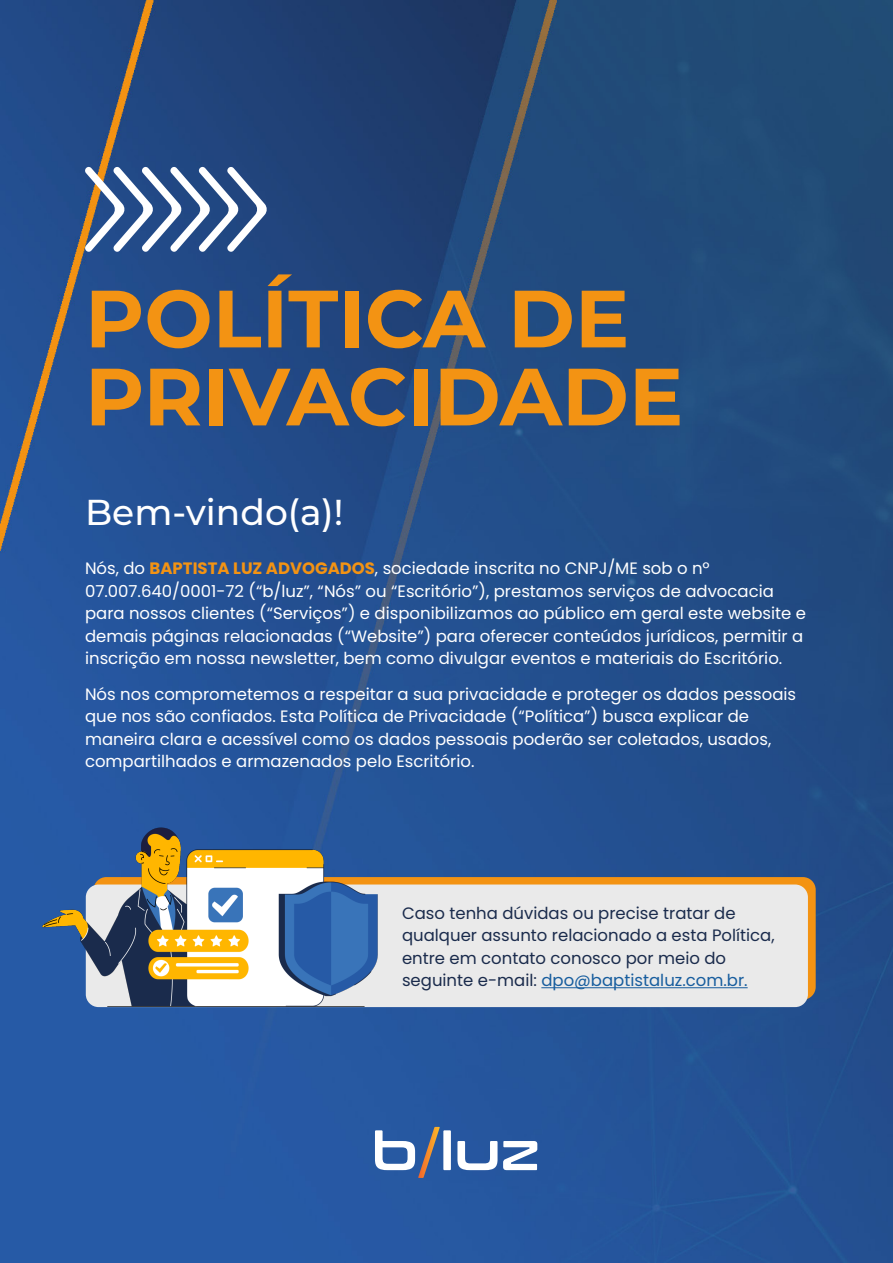
<style>
.page{position:relative;width:893px;height:1263px;background:#fff}
.page>*{position:absolute;margin:0;border:0;box-sizing:border-box;transform-origin:0 0}
.Título_capa{font:700 81px/78px "Montserrat";color:#f39313}
.Subtitulo_CAPA{font:500 36px "Montserrat";color:#fff}
.Texto_capa{font:16.5px/22.5px "Poppins";color:#fff}
.Texto_capa-2{font:16.5px/22.5px "Poppins";color:#1a2b4c}
.s1{font-weight:700;color:#f39313}
.s2{color:#175d9e}
</style>
<div class="page">
<img style="left:0;top:0;width:893px;height:1263px">
<div style="left:94px;top:877px;width:722px;height:123px;background:#f39313;border-radius:13px"></div>
<svg style="left:375px;top:1127px;width:65px;height:51px"></svg>
<div style="left:443px;top:1130px;width:8px;height:40px;background:#fff"></div>
<svg style="left:457px;top:1141px;width:80px;height:29px"></svg>
<div style="left:86px;top:884px;width:722px;height:123px;background:#eaeaea;border-radius:13px"></div>
<hr style="left:541px;top:987px;width:207px;height:1px;background:#175d9e">
<img style="left:42px;top:818px;width:400px;height:189px">
<svg style="left:83px;top:165px;width:184px;height:89px"></svg>
<p class="Título_capa" style="left:85px;top:276px;width:600px">POLÍTICA DE<br>PRIVACIDADE</p>
<p class="Subtitulo_CAPA" style="left:85px;top:487px;width:260px">Bem-vindo(a)!</p>
<p class="Texto_capa" style="left:85px;top:557px;width:723px">Nós, do <span class="s1">BAPTISTA LUZ ADVOGADOS</span>, sociedade inscrita no CNPJ/ME sob o nº 07.007.640/0001-72 (“b/luz”, “Nós” ou “Escritório”), prestamos serviços de advocacia para nossos clientes (“Serviços”) e disponibilizamos ao público em geral este website e demais páginas relacionadas (“Website”) para oferecer conteúdos jurídicos, permitir a inscrição em nossa newsletter, bem como divulgar eventos e materiais do Escritório.</p>
<p class="Texto_capa" style="left:85px;top:683px;width:713px">Nós nos comprometemos a respeitar a sua privacidade e proteger os dados pessoais que nos são confiados. Esta Política de Privacidade (“Política”) busca explicar de maneira clara e acessível como os dados pessoais poderão ser coletados, usados, compartilhados e armazenados pelo Escritório.</p>
<p class="Texto_capa-2" style="left:402px;top:902px;width:374px">Caso tenha dúvidas ou precise tratar de qualquer assunto relacionado a esta Política, entre em contato conosco por meio do seguinte e-mail: <span class="s2">dpo@baptistaluz.com.br.</span></p>
</div>
